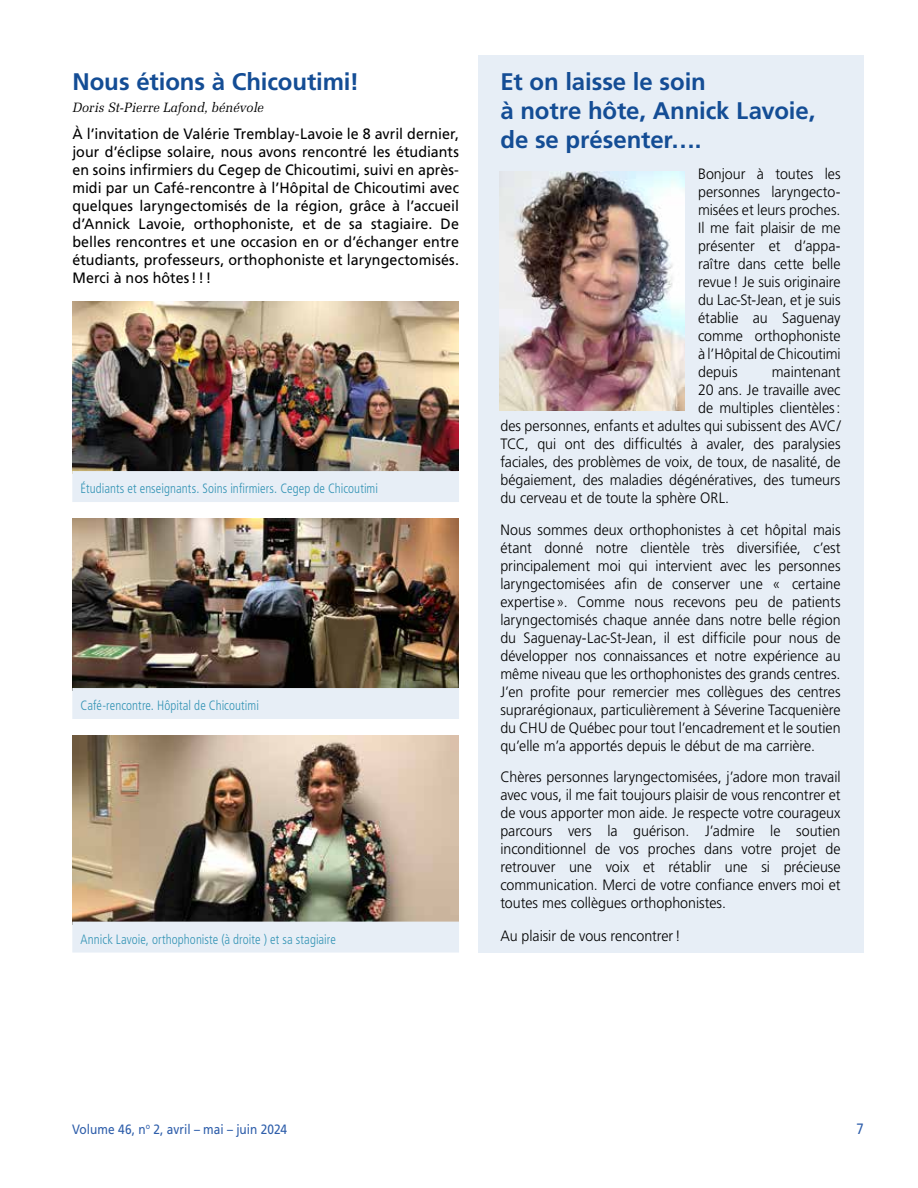
<style>
.page{position:relative;width:918px;height:1188px;background:#fff}
.page>*{position:absolute;margin:0;border:0;box-sizing:border-box;transform-origin:0 0}
.t1{font:700 24px/28.8px "Frutiger LT Std";letter-spacing:-.005em;color:#144d95}
.t2{font:300 15px/18px "Frutiger LT Std";color:#000;text-align:justify;scale:.95 1}
.t3{font:15px/18px "Frutiger LT Std";letter-spacing:.005em;color:#000;text-align:justify;scale:.95 1}
.t4{font:15px "Frutiger LT Std";color:#2e5eaa;scale:.88 1}
.t5{font:300 condensed 13.5px "Frutiger LT Std";letter-spacing:.005em;color:#3494b5;scale:.95 1}
.t6{font:13.5px "Frutiger LT Std";color:#2e5eaa;scale:.88 1}
.t7{font:italic 13.5px "Melior LT Std";letter-spacing:.005em;color:#000;scale:.95 1}
</style>
<div class="page">
<div style="left:478px;top:55px;width:385px;height:897px;background:#e7eef6"></div>
<img style="left:72px;top:302px;width:387px;height:169px">
<div style="left:73px;top:472px;width:386px;height:30px;background:#e7eef6"></div>
<div style="left:72px;top:471px;width:387px;height:31px;border:1px solid #e7eef6"></div>
<img style="left:72px;top:519px;width:387px;height:169px">
<div style="left:73px;top:689px;width:386px;height:29px;background:#e7eef6"></div>
<div style="left:72px;top:688px;width:387px;height:31px;border:1px solid #e7eef6"></div>
<img style="left:72px;top:736px;width:387px;height:186px">
<div style="left:73px;top:922px;width:386px;height:30px;background:#e7eef6"></div>
<div style="left:72px;top:922px;width:387px;height:31px;border:1px solid #e7eef6"></div>
<img style="left:499px;top:171px;width:186px;height:240px">
<h1 class="t1" style="left:72px;top:67px;width:288px">Nous étions à Chicoutimi!</h1>
<p class="t7" style="left:72px;top:100px;width:203px">Doris St-Pierre Lafond, bénévole</p>
<p class="t3" style="left:72px;top:125px;width:409px">À l’invitation de Valérie Tremblay-Lavoie le 8 avril dernier, jour d’éclipse solaire, nous avons rencontré les étudiants en soins infirmiers du Cegep de Chicoutimi, suivi en après&shy;midi par un Café-rencontre à l’Hôpital de Chicoutimi avec quelques laryngectomisés de la région, grâce à l’accueil d’Annick Lavoie, orthophoniste, et de sa stagiaire. De belles rencontres et une occasion en or d’échanger entre étudiants, professeurs, orthophoniste et laryngectomisés.<br>Merci à nos hôtes!!!</p>
<p class="t5" style="left:81px;top:481px;width:315px">Étudiants et enseignants. Soins infirmiers. Cegep de Chicoutimi</p>
<p class="t5" style="left:81px;top:698px;width:189px">Café-rencontre. Hôpital de Chicoutimi</p>
<p class="t5" style="left:81px;top:931px;width:270px">Annick Lavoie, orthophoniste (à droite ) et sa stagiaire</p>
<h1 class="t1" style="left:500px;top:67px;width:317px">Et on laisse le soin<br>à notre hôte, Annick Lavoie, de se présenter….</h1>
<p class="t2" style="left:698px;top:165px;width:152px">Bonjour à toutes les personnes laryngecto&shy;misées et leurs proches.<br>Il me fait plaisir de me présenter et d’appa&shy;raître dans cette belle revue ! Je suis originaire du Lac-St-Jean, et je suis établie au Saguenay comme orthophoniste à l’Hôpital de Chicoutimi depuis</p>
<p class="t2" style="left:772px;top:363px;width:74px">maintenant</p>
<p class="t2" style="left:698px;top:381px;width:151px">20 ans. Je travaille avec</p>
<p class="t2" style="left:698px;top:399px;width:151px">de multiples clientèles:</p>
<p class="t2" style="left:500px;top:417px;width:360px">des personnes, enfants et adultes qui subissent des AVC/</p>
<p class="t2" style="left:500px;top:435px;width:360px">TCC, qui ont des difficultés à avaler, des paralysies</p>
<p class="t2" style="left:500px;top:453px;width:360px">faciales, des problèmes de voix, de toux, de nasalité, de</p>
<p class="t2" style="left:500px;top:471px;width:360px">bégaiement, des maladies dégénératives, des tumeurs</p>
<p class="t2" style="left:500px;top:489px;width:242px">du cerveau et de toute la sphère ORL.</p>
<p class="t2" style="left:500px;top:521px;width:360px">Nous sommes deux orthophonistes à cet hôpital mais étant donné notre clientèle très diversifiée, c’est principalement moi qui intervient avec les personnes laryngectomisées afin de conserver une « certaine expertise». Comme nous recevons peu de patients laryngectomisés chaque année dans notre belle région du Saguenay-Lac-St-Jean, il est difficile pour nous de développer nos connaissances et notre expérience au même niveau que les orthophonistes des grands centres.<br>J’en profite pour remercier mes collègues des centres suprarégionaux, particulièrement à Séverine Tacquenière du CHU de Québec pour tout l’encadrement et le soutien qu’elle m’a apportés depuis le début de ma carrière.</p>
<p class="t2" style="left:500px;top:768px;width:360px">Chères personnes laryngectomisées, j’adore mon travail avec vous, il me fait toujours plaisir de vous rencontrer et de vous apporter mon aide. Je respecte votre courageux parcours vers la guérison. J’admire le soutien inconditionnel de vos proches dans votre projet de retrouver une voix et rétablir une si précieuse communication. Merci de votre confiance envers moi et toutes mes collègues orthophonistes.</p>
<p class="t2" style="left:500px;top:927px;width:191px">Au plaisir de vous rencontrer!</p>
<p class="t6" style="left:72px;top:1121px;width:246px">Volume 46, n<sup>o</sup> 2, avril – mai – juin 2024</p>
<p class="t4" style="left:857px;top:1120px;width:10px">7</p>
</div>
